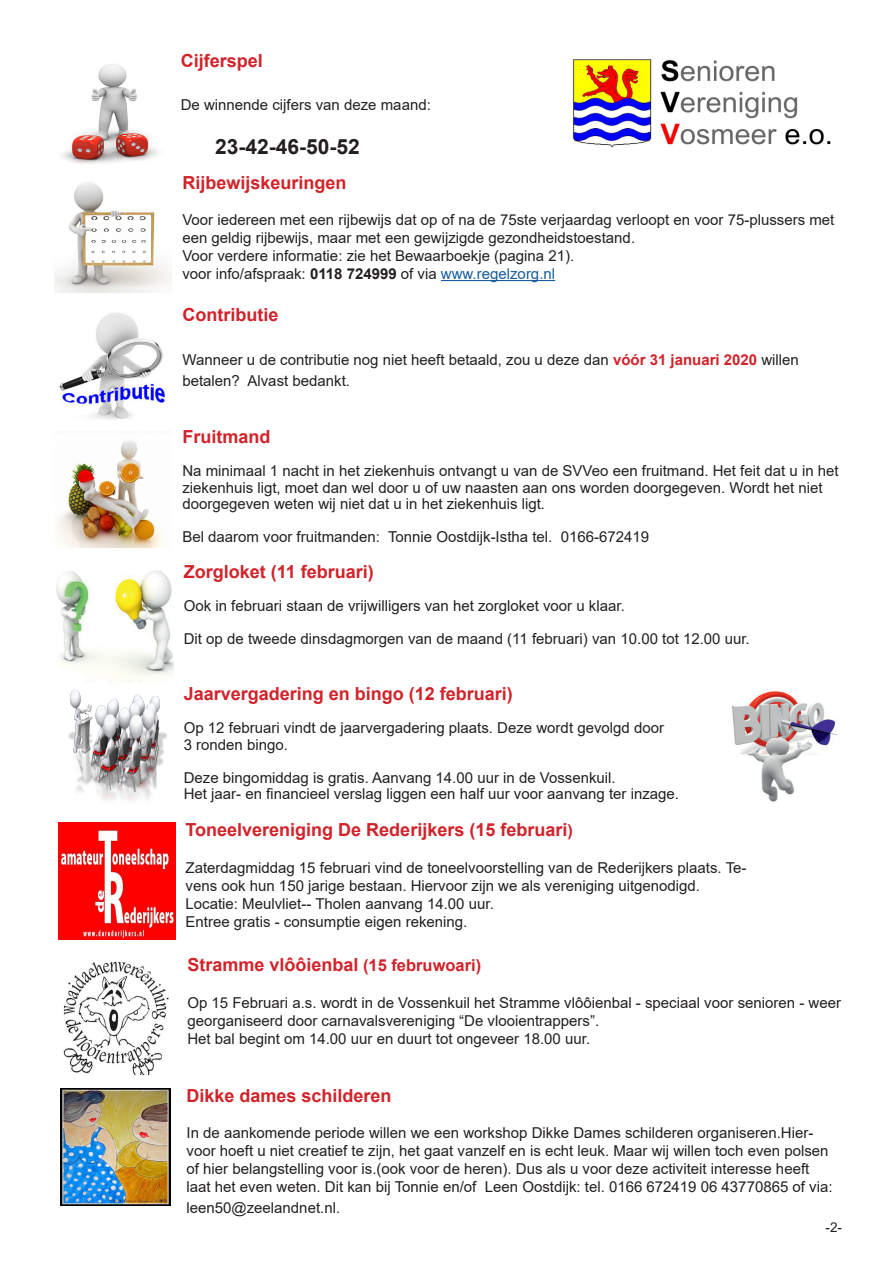
<style>
.page{position:relative;width:893px;height:1263px;background:#fff}
.page>*{position:absolute;margin:0;border:0;box-sizing:border-box;transform-origin:0 0}
.t1{font:700 21px "Arial";color:#231f20}
.Inhoudsopgave_tekst{font:700 18px "Arial";color:#d1232a}
.t2{font:15px/18px "Arial";color:#231f20}
.t3{font:13.5px "Arial";color:#231f20}
.s1{font-weight:700}
.s2{color:#175d9e}
.s3{font-weight:700;color:#d1232a}
.s4{font-size:16.5px}
</style>
<div class="page">
<hr style="left:441px;top:280px;width:114px;height:1px;background:#175d9e">
<img style="left:61px;top:64px;width:97px;height:100px">
<img style="left:55px;top:182px;width:117px;height:111px">
<img style="left:572px;top:59px;width:259px;height:89px">
<img style="left:732px;top:691px;width:106px;height:111px">
<img style="left:68px;top:689px;width:99px;height:112px">
<img style="left:63px;top:961px;width:106px;height:113px">
<img style="left:58px;top:822px;width:117px;height:117px">
<img style="left:59px;top:313px;width:107px;height:107px">
<img style="left:56px;top:571px;width:117px;height:111px">
<img style="left:56px;top:441px;width:108px;height:106px">
<img style="left:60px;top:1088px;width:110px;height:117px">
<p class="Inhoudsopgave_tekst" style="left:181px;top:48px;width:84px">Cijferspel</p>
<p class="t2" style="left:181px;top:96px;width:252px">De winnende cijfers van deze maand:</p>
<p class="t1" style="left:215px;top:131px;width:146px">23-42-46-50-52</p>
<p class="Inhoudsopgave_tekst" style="left:182px;top:170px;width:166px">Rijbewijskeuringen</p>
<p class="t2" style="left:182px;top:211px;width:653px">Voor iedereen met een rijbewijs dat op of na de 75ste verjaardag verloopt en voor 75-plussers met</p>
<p class="t2" style="left:182px;top:229px;width:454px">een geldig rijbewijs, maar met een gewijzigde gezondheidstoestand.</p>
<p class="t2" style="left:182px;top:247px;width:393px">Voor verdere informatie: zie het Bewaarboekje (pagina 21).</p>
<p class="t2" style="left:182px;top:265px;width:374px">voor info/afspraak: <span class="s1">0118 724999</span> of via <span class="s2">www.regelzorg.nl</span></p>
<p class="Inhoudsopgave_tekst" style="left:182px;top:302px;width:97px">Contributie</p>
<p class="t2" style="left:182px;top:350px;width:618px">Wanneer u de contributie nog niet heeft betaald, zou u deze dan <span class="s3">vóór 31 januari 2020</span> willen</p>
<p class="t2" style="left:182px;top:372px;width:169px">betalen? Alvast bedankt.</p>
<p class="Inhoudsopgave_tekst" style="left:182px;top:424px;width:90px">Fruitmand</p>
<p class="t2" style="left:182px;top:463px;width:658px;line-height:16.5px">Na minimaal 1 nacht in het ziekenhuis ontvangt u van de SVVeo een fruitmand. Het feit dat u in het ziekenhuis ligt, moet dan wel door u of uw naasten aan ons worden doorgegeven. Wordt het niet doorgegeven weten wij niet dat u in het ziekenhuis ligt.</p>
<p class="t2" style="left:182px;top:528px;width:468px">Bel daarom voor fruitmanden: Tonnie Oostdijk-Istha tel. 0166-672419</p>
<p class="Inhoudsopgave_tekst" style="left:184px;top:559px;width:192px">Zorgloket (11 februari)</p>
<p class="t2" style="left:184px;top:597px;width:443px">Ook in februari staan de vrijwilligers van het zorgloket voor u klaar.</p>
<p class="t2" style="left:184px;top:630px;width:567px">Dit op de tweede dinsdagmorgen van de maand (11 februari) van 10.00 tot 12.00 uur.</p>
<p class="Inhoudsopgave_tekst" style="left:184px;top:681px;width:331px">Jaarvergadering en bingo (12 februari)</p>
<p class="t2" style="left:184px;top:719px;width:482px">Op 12 februari vindt de jaarvergadering plaats. Deze wordt gevolgd door</p>
<p class="t2" style="left:184px;top:735px;width:106px">3 ronden bingo.</p>
<p class="t2" style="left:184px;top:768px;width:433px">Deze bingomiddag is gratis. Aanvang 14.00 uur in de Vossenkuil.</p>
<p class="t2" style="left:184px;top:785px;width:497px">Het jaar- en financieel verslag liggen een half uur voor aanvang ter inzage.</p>
<p class="Inhoudsopgave_tekst" style="left:186px;top:816px;width:389px">Toneelvereniging De Rederijkers (15 februari<span class="s4">)</span></p>
<p class="t2" style="left:186px;top:859px;width:562px">Zaterdagmiddag 15 februari vind de toneelvoorstelling van de Rederijkers plaats. Te&shy;vens ook hun 150 jarige bestaan. Hiervoor zijn we als vereniging uitgenodigd.<br>Locatie: Meulvliet-- Tholen aanvang 14.00 uur.</p>
<p class="t2" style="left:186px;top:913px;width:283px">Entree gratis - consumptie eigen rekening.</p>
<p class="Inhoudsopgave_tekst" style="left:187px;top:951px;width:295px">Stramme vlôôienbal <span class="s4">(15 februwoari)</span></p>
<p class="t2" style="left:187px;top:994px;width:655px">Op 15 Februari a.s. wordt in de Vossenkuil het Stramme vlôôienbal - speciaal voor senioren - weer georganiseerd door carnavalsvereniging “De vlooientrappers”.</p>
<p class="t2" style="left:187px;top:1030px;width:404px">Het bal begint om 14.00 uur en duurt tot ongeveer 18.00 uur.</p>
<p class="Inhoudsopgave_tekst" style="left:187px;top:1082px;width:207px">Dikke dames schilderen</p>
<p class="t2" style="left:187px;top:1123px;width:647px">In de aankomende periode willen we een workshop Dikke Dames schilderen organiseren.Hier&shy;voor hoeft u niet creatief te zijn, het gaat vanzelf en is echt leuk. Maar wij willen toch even polsen of hier belangstelling voor is.(ook voor de heren). Dus als u voor deze activiteit interesse heeft laat het even weten. Dit kan bij Tonnie en/of Leen Oostdijk: tel. 0166 672419 06 43770865 of via:</p>
<p class="t2" style="left:187px;top:1199px;width:155px">leen50@zeelandnet.nl.</p>
<p class="t3" style="left:826px;top:1218px;width:18px">-2-</p>
</div>
